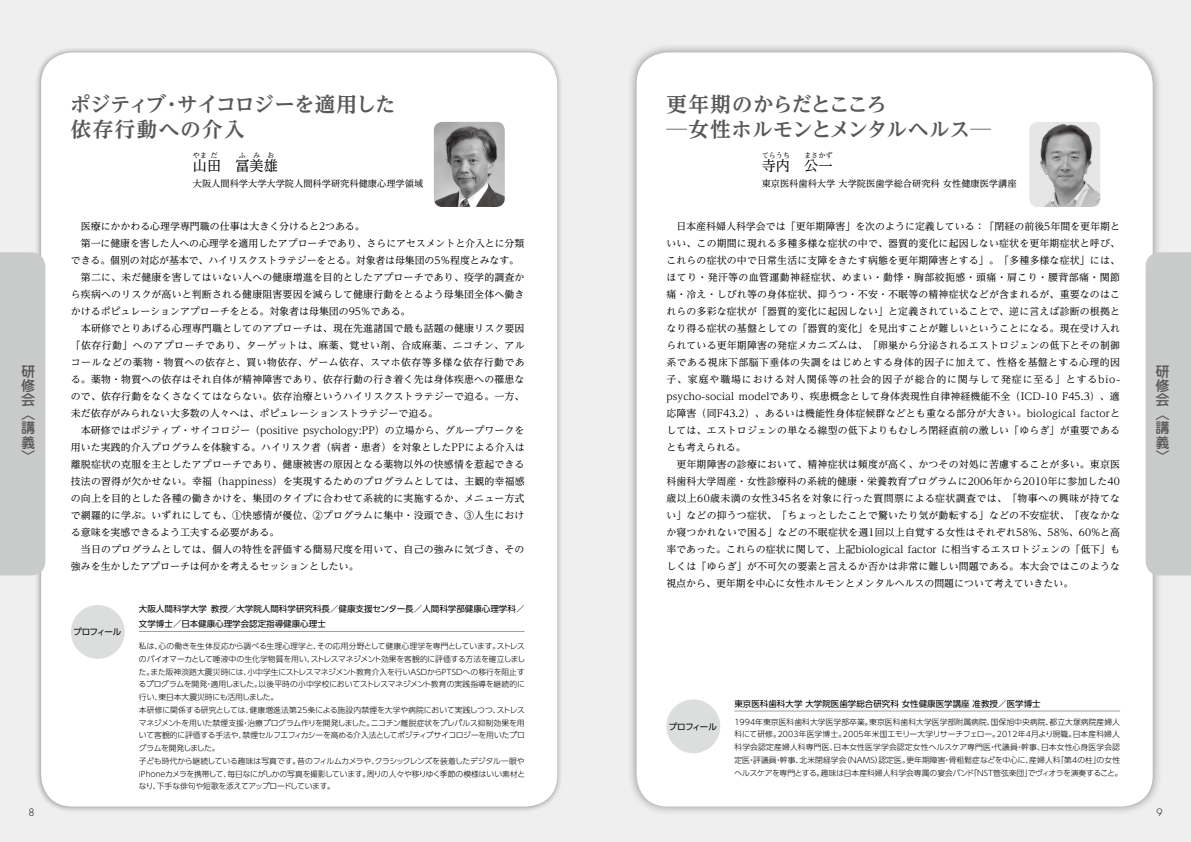
<style>
.page{position:relative;width:1191px;height:842px;background:#fff}
.page>*{position:absolute;margin:0;border:0;box-sizing:border-box;transform-origin:0 0}
.t1{font:700 20.6px/25.5px "UD Reimin Pr 6 N";letter-spacing:-.045em;color:#595757}
.t2{font:700 20.6px/25.5px "UD Reimin Pr 6 N";letter-spacing:-.01em;color:#595757}
.t3{font:500 14.2px/14.2px "Jun 34 Pro";color:#595757;text-align:justify}
.t4{font:14.2px "UD Reimin Pr 6 N";color:#000}
.t5{font:9.9px/17px "UD Reimin Pr 6 N";letter-spacing:.015em;color:#000}
.t6{font:300 9.9px "Futura Std";color:#000}
.t7{font:9.2px "UD Reimin Pr 6 N";color:#000}
.t8{font:8.5px/14.9px "UD Shin Go Pr 6 N";color:#000}
.t9{font:300 7.8px/12.8px "UD Shin Go Pr 6 N";letter-spacing:-.005em;color:#000}
.t10{font:7.1px "UD Reimin Pr 6 N";color:#000}
</style>
<div class="page">
<div style="left:0;top:0;width:595px;height:842px;background:#efefef"></div>
<div style="left:595px;top:0;width:596px;height:842px;background:#efefef"></div>
<div style="left:627px;top:43px;width:535px;height:773px;background:#000;opacity:.4"></div>
<div style="left:636px;top:52px;width:516px;height:754px;background:#fff;border-radius:31px"></div>
<div style="left:35px;top:46px;width:528px;height:767px;background:#000;opacity:.4"></div>
<div style="left:41px;top:52px;width:516px;height:754px;background:#fff;border-radius:31px"></div>
<div style="left:1145px;top:252px;width:46px;height:323px;background:#c9caca"></div>
<div style="left:0;top:252px;width:45px;height:323px;background:#c9caca"></div>
<hr style="left:139px;top:631px;width:385px;height:1px;background:#9fa0a0">
<hr style="left:734px;top:711px;width:386px;height:1px;background:#9fa0a0">
<div style="left:71px;top:605px;width:54px;height:54px;background:#dcdddd;border-radius:50%"></div>
<div style="left:666px;top:699px;width:54px;height:54px;background:#dcdddd;border-radius:50%"></div>
<div style="left:1029px;top:122px;width:71px;height:85px;background:#e6e6e6;border-radius:9px"></div>
<img style="left:1031px;top:122px;width:69px;height:85px">
<img style="left:434px;top:122px;width:71px;height:85px">
<h1 class="t2" style="left:70px;top:91px;width:327px">ポジティブ・サイコロジーを適用した依存行動への介入</h1>
<h1 class="t1" style="left:666px;top:91px;width:326px">更年期のからだとこころ<br>─女性ホルモンとメンタルヘルス─</h1>
<p class="t10" style="left:193px;top:149px;width:16px">やま</p>
<p class="t10" style="left:210px;top:149px;width:9px">だ</p>
<p class="t10" style="left:239px;top:149px;width:9px">ふ</p>
<p class="t10" style="left:253px;top:149px;width:9px">み</p>
<p class="t10" style="left:267px;top:149px;width:9px">お</p>
<p class="t7" style="left:193px;top:176px;width:232px">大阪人間科学大学大学院人間科学研究科健康心理学領域</p>
<h2 class="t4" style="left:235px;top:154px;width:44px">冨美雄</h2>
<h2 class="t4" style="left:193px;top:154px;width:30px">山田</h2>
<p class="t10" style="left:804px;top:149px;width:30px">まさかず</p>
<p class="t7" style="left:761px;top:176px;width:256px">東京医科歯科大学 大学院医歯学総合研究科 女性健康医学講座</p>
<p class="t10" style="left:761px;top:149px;width:30px">てらうち</p>
<h2 class="t4" style="left:761px;top:154px;width:30px">寺内</h2>
<h2 class="t4" style="left:804px;top:154px;width:30px">公一</h2>
<p class="t5" style="left:71px;top:217px;width:455px">　医療にかかわる心理学専門職の仕事は大きく分けると2つある。<br>　第一に健康を害した人への心理学を適用したアプローチであり、さらにアセスメントと介入とに分類できる。個別の対応が基本で、ハイリスクストラテジーをとる。対象者は母集団の5％程度とみなす。　第二に、未だ健康を害してはいない人への健康増進を目的としたアプローチであり、疫学的調査から疾病へのリスクが高いと判断される健康阻害要因を減らして健康行動をとるよう母集団全体へ働きかけるポピュレーションアプローチをとる。対象者は母集団の95％である。<br>　本研修でとりあげる心理専門職としてのアプローチは、現在先進諸国で最も話題の健康リスク要因「依存行動」へのアプローチであり、ターゲットは、麻薬、覚せい剤、合成麻薬、ニコチン、アルコールなどの薬物・物質への依存と、買い物依存、ゲーム依存、スマホ依存等多様な依存行動である。薬物・物質への依存はそれ自体が精神障害であり、依存行動の行き着く先は身体疾患への罹患なので、依存行動をなくさなくてはならない。依存治療というハイリスクストラテジーで迫る。一方、未だ依存がみられない大多数の人々へは、ポピュレーションストラテジーで迫る。<br>　本研修ではポジティブ・サイコロジー（positive psychology:PP）の立場から、グループワークを用いた実践的介入プログラムを体験する。ハイリスク者（病者・患者）を対象としたPPによる介入は離脱症状の克服を主としたアプローチであり、健康被害の原因となる薬物以外の快感情を惹起できる技法の習得が欠かせない。幸福（happiness）を実現するためのプログラムとしては、主観的幸福感の向上を目的とした各種の働きかけを、集団のタイプに合わせて系統的に実施するか、メニュー方式で網羅的に学ぶ。いずれにしても、①快感情が優位、②プログラムに集中・没頭でき、③人生における意味を実感できるよう工夫する必要がある。<br>　当日のプログラムとしては、個人の特性を評価する簡易尺度を用いて、自己の強みに気づき、その強みを生かしたアプローチは何かを考えるセッションとしたい。</p>
<p class="t5" style="left:666px;top:217px;width:455px">　日本産科婦人科学会では「更年期障害」を次のように定義している：「閉経の前後5年間を更年期といい、この期間に現れる多種多様な症状の中で、器質的変化に起因しない症状を更年期症状と呼び、これらの症状の中で日常生活に支障をきたす病態を更年期障害とする」。「多種多様な症状」には、ほてり・発汗等の血管運動神経症状、めまい・動悸・胸部絞扼感・頭痛・肩こり・腰背部痛・関節痛・冷え・しびれ等の身体症状、抑うつ・不安・不眠等の精神症状などが含まれるが、重要なのはこれらの多彩な症状が「器質的変化に起因しない」と定義されていることで、逆に言えば診断の根拠となり得る症状の基盤としての「器質的変化」を見出すことが難しいということになる。現在受け入れられている更年期障害の発症メカニズムは、「卵巣から分泌されるエストロジェンの低下とその制御系である視床下部脳下垂体の失調をはじめとする身体的因子に加えて、性格を基盤とする心理的因子、家庭や職場における対人関係等の社会的因子が総合的に関与して発症に至る」とするbio&shy;psycho-social modelであり、疾患概念として身体表現性自律神経機能不全（ICD-10 F45.3）、適応障害（同F43.2）、あるいは機能性身体症候群などとも重なる部分が大きい。biological factorとしては、エストロジェンの単なる線型の低下よりもむしろ閉経直前の激しい「ゆらぎ」が重要であるとも考えられる。<br>　更年期障害の診療において、精神症状は頻度が高く、かつその対処に苦慮することが多い。東京医科歯科大学周産・女性診療科の系統的健康・栄養教育プログラムに2006年から2010年に参加した40歳以上60歳未満の女性345名を対象に行った質問票による症状調査では、「物事への興味が持てない」などの抑うつ症状、「ちょっとしたことで驚いたり気が動転する」などの不安症状、「夜なかなか寝つかれないで困る」などの不眠症状を週1回以上自覚する女性はそれぞれ58%、58%、60%と高率であった。これらの症状に関して、上記biological factor に相当するエスロトジェンの「低下」もしくは「ゆらぎ」が不可欠の要素と言えるか否かは非常に難しい問題である。本大会ではこのような視点から、更年期を中心に女性ホルモンとメンタルヘルスの問題について考えていきたい。</p>
<h2 class="t3" style="left:21px;top:363px;width:15px">研修会〈講義〉</h2>
<h2 class="t3" style="left:1155px;top:363px;width:15px">研修会〈講義〉</h2>
<p class="t8" style="left:73px;top:624px;width:49px">プロフィール</p>
<p class="t8" style="left:139px;top:601px;width:387px">大阪人間科学大学 教授／大学院人間科学研究科長／健康支援センター長／人間科学部健康心理学科／文学博士／日本健康心理学会認定指導健康心理士</p>
<p class="t9" style="left:139px;top:639px;width:388px">私は、心の働きを生体反応から調べる生理心理学と、その応用分野として健康心理学を専門としています。ストレスのバイオマーカとして唾液中の生化学物質を用い、ストレスマネジメント効果を客観的に評価する方法を確立しました。また阪神淡路大震災時には、小中学生にストレスマネジメント教育介入を行いASDからPTSDへの移行を阻止するプログラムを開発・適用しました。以後平時の小中学校においてストレスマネジメント教育の実践指導を継続的に行い、東日本大震災時にも活用しました。<br>本研修に関係する研究としては、健康増進法第25条による施設内禁煙を大学や病院において実践しつつ、ストレスマネジメントを用いた禁煙支援・治療プログラム作りを開発しました。ニコチン離脱症状をプレパルス抑制効果を用いて客観的に評価する手法や、禁煙セルフエフィカシーを高める介入法としてポジティブサイコロジーを用いたプログラムを開発しました。<br>子ども時代から継続している趣味は写真です。昔のフィルムカメラや、クラシックレンズを装着したデジタル一眼やiPhoneカメラを携帯して、毎日なにがしかの写真を撮影しています。周りの人々や移りゆく季節の模様はいい素材となり、下手な俳句や短歌を添えてアップロードしています。</p>
<p class="t8" style="left:669px;top:719px;width:49px">プロフィール</p>
<p class="t8" style="left:734px;top:696px;width:308px">東京医科歯科大学 大学院医歯学総合研究科 女性健康医学講座 准教授／医学博士</p>
<p class="t9" style="left:734px;top:715px;width:389px">1994年東京医科歯科大学医学部卒業。東京医科歯科大学医学部附属病院、国保旭中央病院、都立大塚病院産婦人科にて研修。2003年医学博士。2005年米国エモリー大学リサーチフェロー。2012年4月より現職。日本産科婦人科学会認定産婦人科専門医、日本女性医学学会認定女性ヘルスケア専門医・代議員・幹事、日本女性心身医学会認定医・評議員・幹事、北米閉経学会（NAMS）認定医。更年期障害・骨粗鬆症などを中心に、産婦人科「第4の柱」の女性ヘルスケアを専門とする。趣味は日本産科婦人科学会専属の宴会バンド「NST管弦楽団」でヴィオラを演奏すること。</p>
<p class="t6" style="left:28px;top:806px;width:8px">8</p>
<p class="t6" style="left:1156px;top:806px;width:8px">9</p>
</div>
